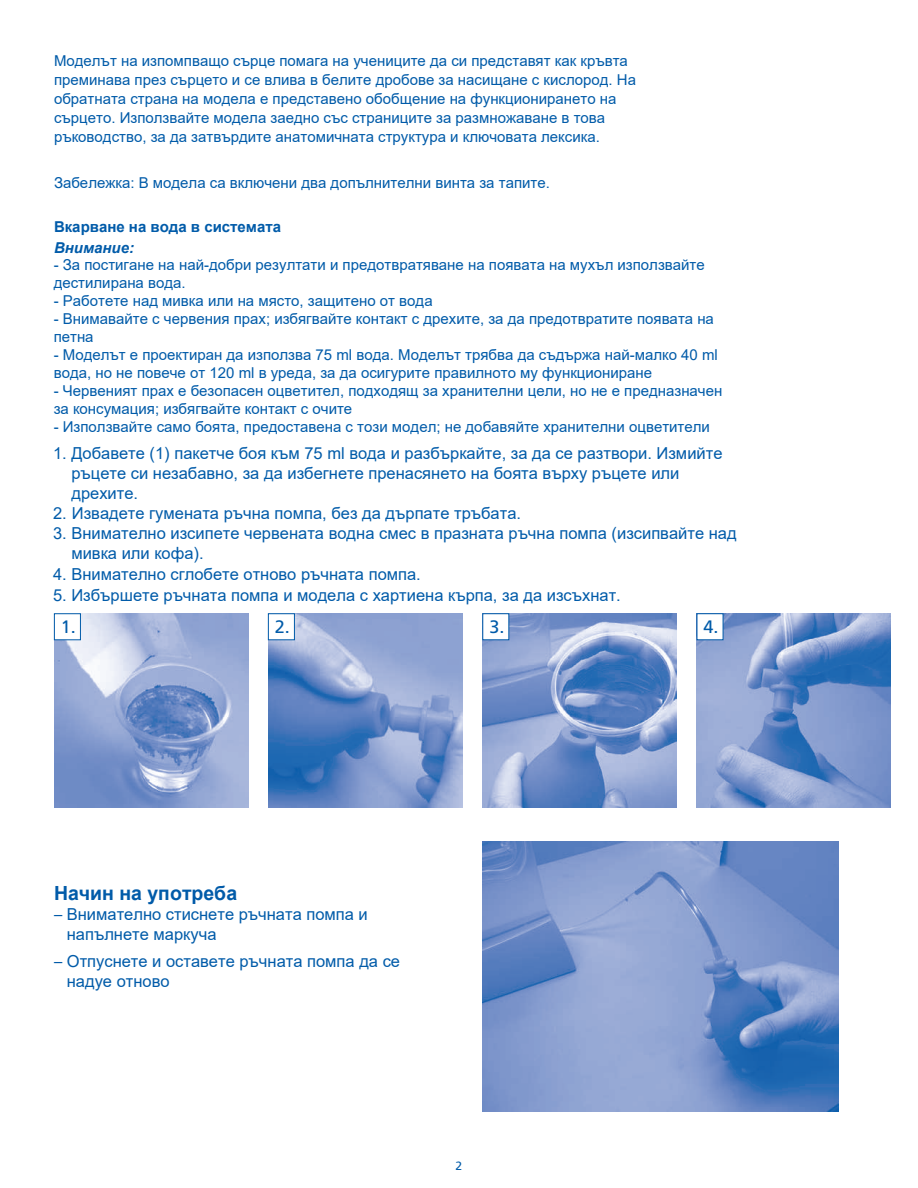
<style>
.page{position:relative;width:918px;height:1188px;background:#fff}
.page>*{position:absolute;margin:0;border:0;box-sizing:border-box;transform-origin:0 0}
.t1{font:700 19.5px "Arial";color:#015ba9}
.t2{font:18px "Frutiger";color:#015ba9}
.t3{font:16.5px/19.8px "Arial";color:#015ba9}
.t4{font:15px/19px "Arial";color:#015ba9}
.t5{font:700 15px "Arial";color:#015ba9}
.t6{font:italic 700 15px "Arial";color:#015ba9}
.t7{font:12px "Frutiger";color:#015ba9}
.s1{font-family:"Frutiger"}
</style>
<div class="page">
<img style="left:54px;top:613px;width:194px;height:195px">
<img style="left:482px;top:842px;width:357px;height:270px">
<img style="left:268px;top:613px;width:195px;height:195px">
<img style="left:482px;top:613px;width:195px;height:195px">
<img style="left:697px;top:613px;width:194px;height:195px">
<div style="left:54px;top:613px;width:27px;height:27px;background:#fff;border:1px solid #015ba9"></div>
<div style="left:268px;top:613px;width:27px;height:27px;background:#fff;border:1px solid #015ba9"></div>
<div style="left:482px;top:613px;width:27px;height:27px;background:#fff;border:1px solid #015ba9"></div>
<div style="left:697px;top:613px;width:26px;height:27px;background:#fff"></div>
<p class="t4" style="left:54px;top:51px;width:584px">Моделът на изпомпващо сърце помага на учениците да си представят как кръвта преминава през сърцето и се влива в белите дробове за насищане с кислород. На обратната страна на модела е представено обобщение на функционирането на сърцето. Използвайте модела заедно със страниците за размножаване в това ръководство, за да затвърдите анатомичната структура и ключовата лексика.</p>
<p class="t4" style="left:54px;top:173px;width:497px">Забележка: В модела са включени два допълнителни винта за тапите.</p>
<p class="t5" style="left:54px;top:216px;width:229px">Вкарване на вода в системата</p>
<p class="t6" style="left:54px;top:238px;width:82px">Внимание:</p>
<p class="t4" style="left:54px;top:255px;width:653px;line-height:18px">- За постигане на най-добри резултати и предотвратяване на появата на мухъл използвайте дестилирана вода.</p>
<p class="t4" style="left:54px;top:291px;width:381px">- Работете над мивка или на място, защитено от вода</p>
<p class="t4" style="left:54px;top:309px;width:662px;line-height:18px">- Внимавайте с червения прах; избягвайте контакт с дрехите, за да предотвратите появата на петна</p>
<p class="t4" style="left:54px;top:345px;width:666px;line-height:18px">- Моделът е проектиран да използва 75 ml вода. Моделът трябва да съдържа най-малко 40 ml вода, но не повече от 120 ml в уреда, за да осигурите правилното му функциониране</p>
<p class="t4" style="left:54px;top:381px;width:670px;line-height:18px">- Червеният прах е безопасен оцветител, подходящ за хранителни цели, но не е предназначен за консумация; избягвайте контакт с очите</p>
<p class="t4" style="left:54px;top:417px;width:658px">- Използвайте само боята, предоставена с този модел; не добавяйте хранителни оцветители</p>
<p class="t3" style="left:71px;top:443px;width:653px;text-indent:-18px">1. Добавете (1) пакетче боя към 75 ml вода и разбъркайте, за да се разтвори. Измийте ръцете си незабавно, за да избегнете пренасянето на боята върху ръцете или дрехите.</p>
<p class="t3" style="left:53px;top:503px;width:470px">2. Извадете гумената ръчна помпа, без да дърпате тръбата.</p>
<p class="t3" style="left:71px;top:523px;width:667px;text-indent:-18px">3. Внимателно изсипете червената водна смес в празната ръчна помпа (изсипвайте над мивка или кофа).</p>
<p class="t3" style="left:53px;top:564px;width:369px">4. Внимателно сглобете отново ръчната помпа.</p>
<p class="t3" style="left:53px;top:585px;width:569px">5. Избършете ръчната помпа и модела с хартиена кърпа, за да изсъхнат.</p>
<p class="t2" style="left:61px;top:616px;width:17px">1.</p>
<p class="t2" style="left:275px;top:616px;width:17px">2.</p>
<p class="t2" style="left:490px;top:616px;width:17px">3.</p>
<p class="t2" style="left:704px;top:616px;width:17px">4.</p>
<h1 class="t1" style="left:54px;top:879px;width:185px">Начин на употреба</h1>
<p class="t3" style="left:67px;top:904px;width:303px;text-indent:-13px"><span class="s1">–</span> Внимателно стиснете ръчната помпа и напълнете маркуча</p>
<p class="t3" style="left:67px;top:951px;width:335px;text-indent:-13px"><span class="s1">–</span> Отпуснете и оставете ръчната помпа да се надуе отново</p>
<p class="t7" style="left:456px;top:1159px;width:8px">2</p>
</div>
